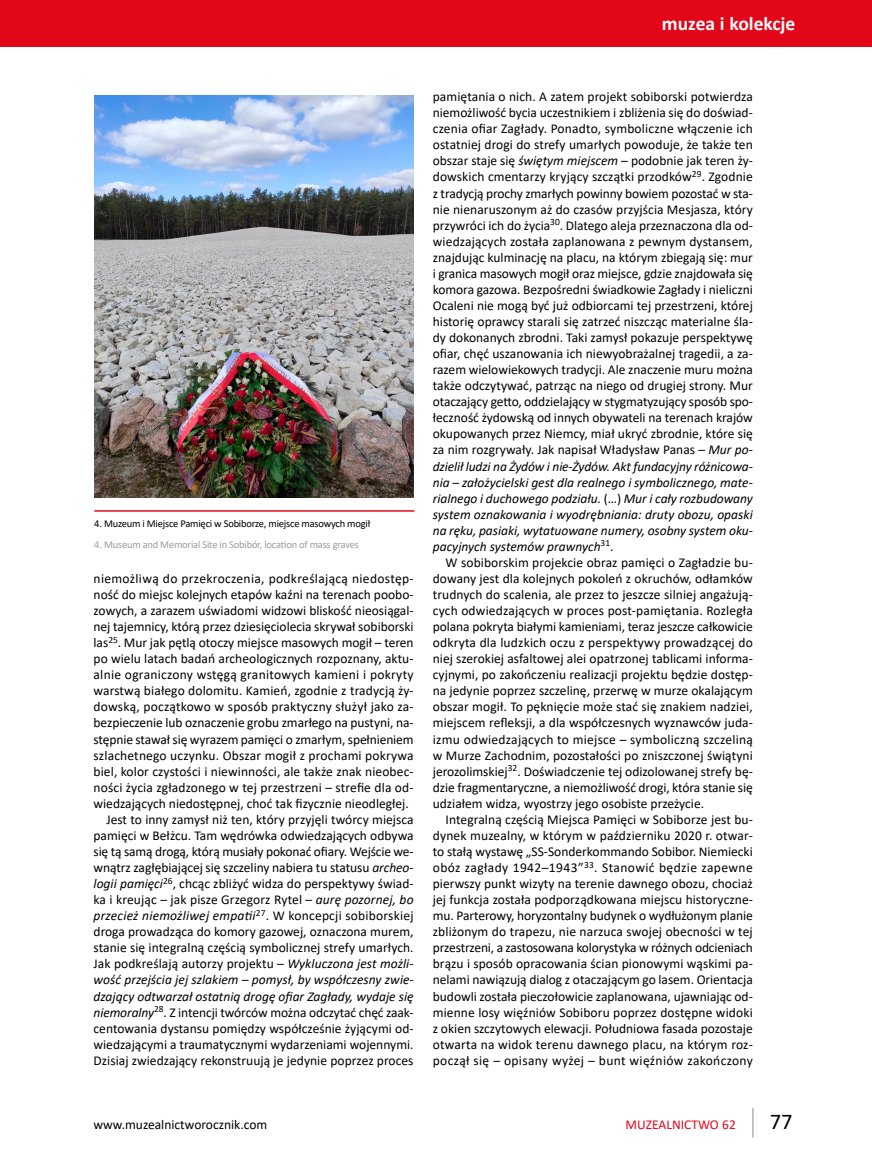
<style>
.page{position:relative;width:872px;height:1170px;background:#fff}
.page>*{position:absolute;margin:0;border:0;box-sizing:border-box;transform-origin:0 0}
.t1{font:22.5px "Calibri";color:#000}
.t2{font:700 19.5px "Calibri";color:#fff}
.t3{font:13.5px/16px "Calibri";color:#000;text-align:justify}
.t4{font:italic 13.5px "Calibri";color:#000}
.t5{font:13.5px "Calibri";letter-spacing:.025em;color:#000}
.t6{font:13.5px "Calibri";letter-spacing:.02em;color:#000}
.t7{font:13.5px "Calibri";color:#e30518}
.t8{font:10.5px "Calibri";letter-spacing:-.02em;color:#000}
.t9{font:10.5px "Calibri";letter-spacing:-.02em;color:#9d9d9c}
.s1{font-style:italic}
.s2{font-style:normal}
</style>
<div class="page">
<hr style="left:752px;top:1107px;width:1px;height:30px;background:#b3b2b2">
<div style="left:0;top:0;width:872px;height:47px;background:#e30518"></div>
<img style="left:94px;top:96px;width:320px;height:401px">
<hr style="left:94px;top:510px;width:320px;height:1px;background:#e30518">
<h2 class="t2" style="left:662px;top:10px;width:135px">muzea i kolekcje</h2>
<p class="t8" style="left:94px;top:515px;width:277px">4. Muzeum i Miejsce Pamięci w Sobiborze, miejsce masowych mogił</p>
<p class="t9" style="left:94px;top:537px;width:266px">4. Museum and Memorial Site in Sobibór, location of mass graves</p>
<p class="t5" style="left:94px;top:569px;width:322px">niemożliwą do przekroczenia, podkreślającą niedostęp-</p>
<p class="t3" style="left:94px;top:586px;width:321px">ność do miejsc kolejnych etapów kaźni na terenach poobo-</p>
<p class="t3" style="left:94px;top:602px;width:321px">zowych, a zarazem uświadomi widzowi bliskość nieosiągal-</p>
<p class="t3" style="left:94px;top:618px;width:322px">nej tajemnicy, którą przez dziesięciolecia skrywał sobiborski</p>
<p class="t3" style="left:94px;top:634px;width:321px">las<sup>25</sup>. Mur jak pętlą otoczy miejsce masowych mogił – teren</p>
<p class="t3" style="left:94px;top:650px;width:321px">po wielu latach badań archeologicznych rozpoznany, aktu-</p>
<p class="t6" style="left:94px;top:665px;width:321px">alnie ograniczony wstęgą granitowych kamieni i pokryty</p>
<p class="t3" style="left:94px;top:682px;width:321px">warstwą białego dolomitu. Kamień, zgodnie z tradycją ży-</p>
<p class="t3" style="left:94px;top:698px;width:321px">dowską, początkowo w sposób praktyczny służył jako za-</p>
<p class="t3" style="left:94px;top:714px;width:321px">bezpieczenie lub oznaczenie grobu zmarłego na pustyni, na-</p>
<p class="t3" style="left:94px;top:730px;width:321px">stępnie stawał się wyrazem pamięci o zmarłym, spełnieniem</p>
<p class="t3" style="left:94px;top:746px;width:321px">szlachetnego uczynku. Obszar mogił z prochami pokrywa</p>
<p class="t3" style="left:94px;top:762px;width:321px">biel, kolor czystości i niewinności, ale także znak nieobec-</p>
<p class="t3" style="left:94px;top:778px;width:321px">ności życia zgładzonego w tej przestrzeni – strefie dla od-</p>
<p class="t3" style="left:94px;top:794px;width:317px">wiedzających niedostępnej, choć tak fizycznie nieodległej.</p>
<p class="t3" style="left:106px;top:811px;width:309px">Jest to inny zamysł niż ten, który przyjęli twórcy miejsca</p>
<p class="t3" style="left:94px;top:827px;width:321px">pamięci w Bełżcu. Tam wędrówka odwiedzających odbywa</p>
<p class="t3" style="left:94px;top:843px;width:321px">się tą samą drogą, którą musiały pokonać ofiary. Wejście we-</p>
<p class="t3" style="left:94px;top:859px;width:321px">wnątrz zagłębiającej się szczeliny nabiera tu statusu <span class="s1">archeo-</span></p>
<p class="t3" style="left:94px;top:875px;width:321px"><span class="s1">logii pamięci</span><sup>26</sup>, chcąc zbliżyć widza do perspektywy świad-</p>
<p class="t3" style="left:94px;top:891px;width:321px">ka i kreując – jak pisze Grzegorz Rytel – <span class="s1">aurę pozornej, bo</span></p>
<p class="t4" style="left:94px;top:906px;width:321px">przecież niemożliwej empatii<sup>27</sup><span class="s2">. W koncepcji sobiborskiej</span></p>
<p class="t3" style="left:94px;top:923px;width:321px">droga prowadząca do komory gazowej, oznaczona murem,</p>
<p class="t3" style="left:94px;top:939px;width:321px">stanie się integralną częścią symbolicznej strefy umarłych.</p>
<p class="t3" style="left:94px;top:955px;width:321px">Jak podkreślają autorzy projektu – <span class="s1">Wykluczona jest możli-</span></p>
<p class="t4" style="left:94px;top:970px;width:321px">wość przejścia jej szlakiem – pomysł, by współczesny zwie-</p>
<p class="t4" style="left:94px;top:986px;width:321px">dzający odtwarzał ostatnią drogę ofiar Zagłady, wydaje się</p>
<p class="t3" style="left:94px;top:1003px;width:321px"><span class="s1">niemoralny</span><sup>28</sup>. Z intencji twórców można odczytać chęć zaak-</p>
<p class="t3" style="left:94px;top:1019px;width:321px">centowania dystansu pomiędzy współcześnie żyjącymi od-</p>
<p class="t3" style="left:94px;top:1035px;width:321px">wiedzającymi a traumatycznymi wydarzeniami wojennymi.</p>
<p class="t3" style="left:94px;top:1051px;width:321px">Dzisiaj zwiedzający rekonstruują je jedynie poprzez proces</p>
<p class="t3" style="left:433px;top:88px;width:322px">pamiętania o nich. A zatem projekt sobiborski potwierdza niemożliwość bycia uczestnikiem i zbliżenia się do doświad&shy;czenia ofiar Zagłady. Ponadto, symboliczne włączenie ich ostatniej drogi do strefy umarłych powoduje, że także ten obszar staje się <span class="s1">świętym miejscem</span> – podobnie jak teren ży&shy;dowskich cmentarzy kryjący szczątki przodków<sup>29</sup>. Zgodnie z tradycją prochy zmarłych powinny bowiem pozostać w sta&shy;nie nienaruszonym aż do czasów przyjścia Mesjasza, który przywróci ich do życia<sup>30</sup>. Dlatego aleja przeznaczona dla od&shy;wiedzających została zaplanowana z pewnym dystansem, znajdując kulminację na placu, na którym zbiegają się: mur i granica masowych mogił oraz miejsce, gdzie znajdowała się komora gazowa. Bezpośredni świadkowie Zagłady i nieliczni Ocaleni nie mogą być już odbiorcami tej przestrzeni, której historię oprawcy starali się zatrzeć niszcząc materialne śla&shy;dy dokonanych zbrodni. Taki zamysł pokazuje perspektywę ofiar, chęć uszanowania ich niewyobrażalnej tragedii, a za&shy;razem wielowiekowych tradycji. Ale znaczenie muru można także odczytywać, patrząc na niego od drugiej strony. Mur otaczający getto, oddzielający w stygmatyzujący sposób spo&shy;łeczność żydowską od innych obywateli na terenach krajów okupowanych przez Niemcy, miał ukryć zbrodnie, które się za nim rozgrywały. Jak napisał Władysław Panas – <span class="s1">Mur po&shy;dzielił ludzi na Żydów i nie-Żydów. Akt fundacyjny różnicowa&shy;nia – założycielski gest dla realnego i symbolicznego, mate&shy;rialnego i duchowego podziału.</span> (…) <span class="s1">Mur i cały rozbudowany system oznakowania i wyodrębniania: druty obozu, opaski na ręku, pasiaki, wytatuowane numery, osobny system oku&shy;pacyjnych systemów prawnych</span><sup>31</sup>.</p>
<p class="t3" style="left:433px;top:554px;width:322px;text-indent:13px">W sobiborskim projekcie obraz pamięci o Zagładzie bu&shy;dowany jest dla kolejnych pokoleń z okruchów, odłamków trudnych do scalenia, ale przez to jeszcze silniej angażują&shy;cych odwiedzających w proces post-pamiętania. Rozległa polana pokryta białymi kamieniami, teraz jeszcze całkowicie odkryta dla ludzkich oczu z perspektywy prowadzącej do niej szerokiej asfaltowej alei opatrzonej tablicami informa&shy;cyjnymi, po zakończeniu realizacji projektu będzie dostęp&shy;na jedynie poprzez szczelinę, przerwę w murze okalającym obszar mogił. To pęknięcie może stać się znakiem nadziei, miejscem refleksji, a dla współczesnych wyznawców juda&shy;izmu odwiedzających to miejsce – symboliczną szczeliną w Murze Zachodnim, pozostałości po zniszczonej świątyni jerozolimskiej<sup>32</sup>. Doświadczenie tej odizolowanej strefy bę&shy;dzie fragmentaryczne, a niemożliwość drogi, która stanie się udziałem widza, wyostrzy jego osobiste przeżycie.</p>
<p class="t3" style="left:433px;top:810px;width:321px;text-indent:13px">Integralną częścią Miejsca Pamięci w Sobiborze jest bu&shy;dynek muzealny, w którym w październiku 2020 r. otwar&shy;to stałą wystawę „SS-Sonderkommando Sobibor. Niemiecki obóz zagłady 1942–1943”<sup>33</sup>. Stanowić będzie zapewne pierwszy punkt wizyty na terenie dawnego obozu, chociaż jej funkcja została podporządkowana miejscu historyczne&shy;mu. Parterowy, horyzontalny budynek o wydłużonym planie zbliżonym do trapezu, nie narzuca swojej obecności w tej przestrzeni, a zastosowana kolorystyka w różnych odcieniach brązu i sposób opracowania ścian pionowymi wąskimi pa&shy;nelami nawiązują dialog z otaczającym go lasem. Orientacja budowli została pieczołowicie zaplanowana, ujawniając od&shy;mienne losy więźniów Sobiboru poprzez dostępne widoki z okien szczytowych elewacji. Południowa fasada pozostaje otwarta na widok terenu dawnego placu, na którym roz&shy;począł się – opisany wyżej – bunt więźniów zakończony</p>
<p class="t3" style="left:94px;top:1115px;width:175px">www.muzealnictworocznik.com</p>
<p class="t7" style="left:625px;top:1114px;width:112px">MUZEALNICTWO 62</p>
<h1 class="t1" style="left:770px;top:1105px;width:24px">77</h1>
</div>
